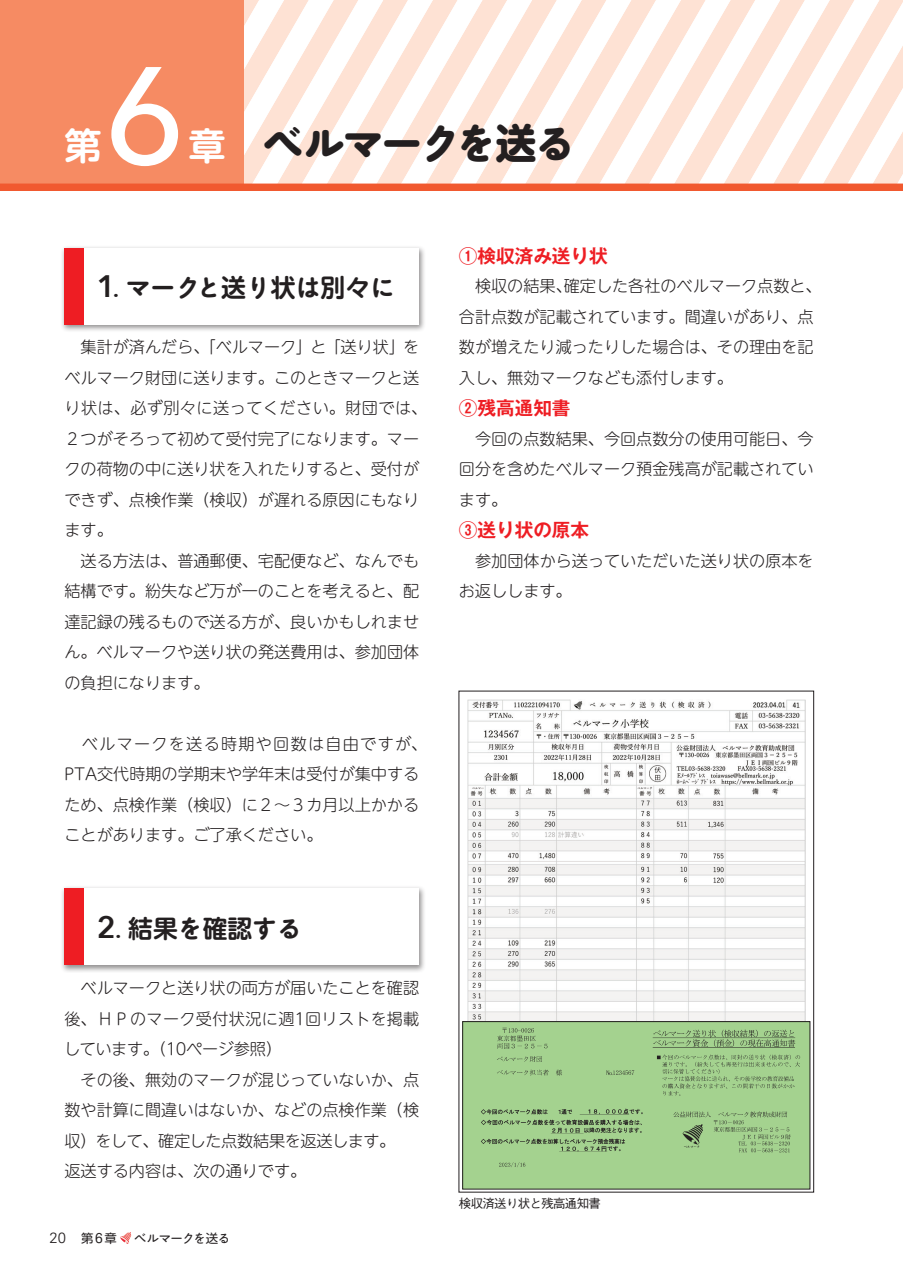
<style>
.page{position:relative;width:903px;height:1275px;background:#fff}
.page>*{position:absolute;margin:0;border:0;box-sizing:border-box;transform-origin:0 0}
.t1{font:500 136.5px "Avenir Next";color:#fff}
.t2{font:700 40.95px "Maru Anti Std";letter-spacing:-.055em;color:#231f20}
.t3{font:700 37.27px "Shin M Go Pr 6 De";color:#fff}
.t4{font:600 30.97px "Avenir Next";color:#231f20}
.t5{font:700 24.85px "Maru Anti Std De";color:#231f20}
.t6{font:700 24.85px "Shin M Go Pr 6 De";color:#231f20}
.t7{font:700 18.55px "Gothic MB101 Pr 6 De";color:#ee1d23}
.t8{font:700 18.55px "Gothic MB101 Pr 5 De";color:#ee1d23}
.t9{font:300 16.1px/30.4px "UD Shin M Go Pr 6";color:#231f20}
.t10{font:300 14.88px "Univers";color:#231f20}
.t11{font:500 12.42px "Gothic BBB Pr 6";letter-spacing:-.05em;color:#231f20}
.t12{font:12.42px "Maru Anti Std";letter-spacing:-.05em;color:#231f20}
.t13{font:12.42px "Shin M Go Pr 6";color:#231f20}
.s1{font-family:"Shin M Go Pr 6"}
.s2{font-size:22.4px}
.s3{font-family:"Shin M Go Pr 6 De"}
.s4{font-family:"Maru Anti Std De"}
</style>
<div class="page">
<div style="left:60px;top:245px;width:366px;height:88px;background:#231f20;opacity:.5"></div>
<div style="left:64px;top:248px;width:355px;height:77px;background:#fff"></div>
<div style="left:64px;top:248px;width:20px;height:77px;background:#ee1d23"></div>
<div style="left:60px;top:885px;width:366px;height:88px;background:#231f20;opacity:.5"></div>
<div style="left:64px;top:888px;width:355px;height:77px;background:#fff"></div>
<div style="left:64px;top:888px;width:20px;height:77px;background:#ee1d23"></div>
<img style="left:467px;top:700px;width:338px;height:321px">
<div style="left:463px;top:1022px;width:347px;height:167px;background:#a4d28f"></div>
<img style="left:481px;top:1027px;width:320px;height:140px">
<div style="left:462px;top:1021px;width:348px;height:168px;border:1px solid #231f20"></div>
<svg style="left:120px;top:1232px;width:11px;height:12px"></svg>
<svg style="left:0;top:0;width:903px;height:191px"></svg>
<h1 class="t1" style="left:104px;top:0;width:83px">6</h1>
<h3 class="t3" style="left:64px;top:115px;width:39px">第</h3>
<h3 class="t3" style="left:188px;top:115px;width:39px">章</h3>
<h2 class="t2" style="left:263px;top:112px;width:314px">ベルマークを<span class="s1">送</span>る</h2>
<h3 class="t4" style="left:97px;top:260px;width:24px">1<span class="s2">.</span></h3>
<h3 class="t5" style="left:126px;top:269px;width:271px">マークと<span class="s3">送</span>り<span class="s3">状</span>は<span class="s3">別々</span>に</h3>
<p class="t9" style="left:64px;top:331px;width:364px">　集計が済んだら、「ベルマーク」と「送り状」をベルマーク財団に送ります。このときマークと送り状は、必ず別々に送ってください。財団では、<br>２つがそろって初めて受付完了になります。マークの荷物の中に送り状を入れたりすると、受付ができず、点検作業（検収）が遅れる原因にもなります。<br>　送る方法は、普通郵便、宅配便など、なんでも結構です。紛失など万が一のことを考えると、配達記録の残るもので送る方が、良いかもしれません。ベルマークや送り状の発送費用は、参加団体の負担になります。</p>
<p class="t9" style="left:64px;top:728px;width:364px">　ベルマークを送る時期や回数は自由ですが、<br>PTA交代時期の学期末や学年末は受付が集中するため、点検作業（検収）に２～３カ月以上かかることがあります。ご了承ください。</p>
<h3 class="t4" style="left:97px;top:900px;width:26px">2<span class="s2">.</span></h3>
<h3 class="t6" style="left:128px;top:908px;width:175px">結果<span class="s4">を</span>確認<span class="s4">する</span></h3>
<p class="t9" style="left:64px;top:972px;width:357px">　ベルマークと送り状の両方が届いたことを確認後、ＨＰのマーク受付状況に週1回リストを掲載しています。（10ページ参照(<br>　その後、無効のマークが混じっていないか、点数や計算に間違いはないか、などの点検作業（検収）をして、確定した点数結果を返送します。<br>返送する内容は、次の通りです。</p>
<p class="t10" style="left:50px;top:1229px;width:18px">20</p>
<p class="t13" style="left:81px;top:1228px;width:37px">第６章</p>
<p class="t12" style="left:134px;top:1229px;width:97px">ベルマークを<span class="s1">送</span>る</p>
<p class="t7" style="left:459px;top:240px;width:150px">①検収済み送り状</p>
<p class="t9" style="left:564px;top:270px;width:259px">確定した各社のベルマーク点数と、</p>
<p class="t9" style="left:459px;top:270px;width:356px">　検収の結果、<br>合計点数が記載されています。間違いがあり、点数が増えたり減ったりした場合は、その理由を記入し、無効マークなども添付します。</p>
<p class="t7" style="left:459px;top:393px;width:113px">②残高通知書</p>
<p class="t9" style="left:459px;top:423px;width:356px;text-align:justify">　今回の点数結果、今回点数分の使用可能日、今回分を含めたベルマーク預金残高が記載されています。</p>
<p class="t8" style="left:459px;top:515px;width:132px">③送り状の原本</p>
<p class="t9" style="left:459px;top:545px;width:356px">　参加団体から送っていただいた送り状の原本をお返しします。</p>
<p class="t11" style="left:459px;top:1193px;width:143px">検収済送り状と残高通知書</p>
</div>
